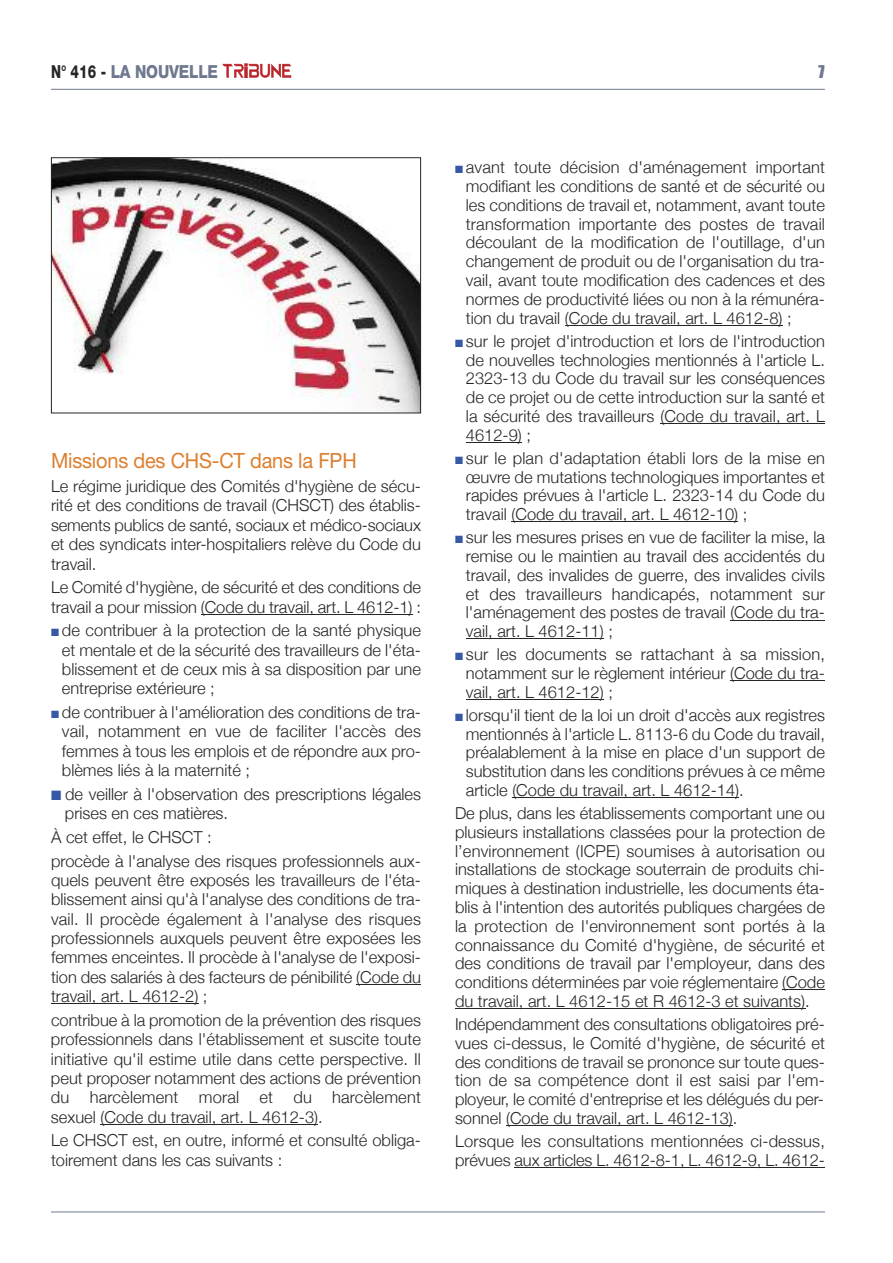
<style>
.page{position:relative;width:893px;height:1263px;background:#fff}
.page>*{position:absolute;margin:0;border:0;box-sizing:border-box;transform-origin:0 0}
.t1{font:21px "Helvetica Neue";letter-spacing:-.01em;color:#dc7f2f;scale:.95 1}
.t2{font:800 18px "Helvetica Neue";letter-spacing:-.01em;color:#6e788e;scale:.85 1}
.t3{font:18px "Impact";color:#6e788e}
.t4{font:300 16.5px/18.8px "Helvetica Neue";color:#272627;text-align:justify}
.s1{color:#272627}
.s2{color:#3759a5}
</style>
<div class="page">
<svg style="left:222px;top:64px;width:69px;height:14px"></svg>
<hr style="left:51px;top:89px;width:774px;height:1px;background:#6e788e">
<hr style="left:51px;top:1211px;width:774px;height:1px;background:#6e788e">
<hr style="left:201px;top:614px;width:212px;height:1px;background:#272627">
<hr style="left:356px;top:984px;width:65px;height:1px;background:#272627">
<hr style="left:51px;top:1004px;width:147px;height:1px;background:#272627">
<hr style="left:101px;top:1124px;width:217px;height:1px;background:#272627">
<hr style="left:565px;top:325px;width:217px;height:1px;background:#272627">
<hr style="left:660px;top:423px;width:165px;height:1px;background:#272627">
<hr style="left:466px;top:442px;width:56px;height:1px;background:#272627">
<hr style="left:511px;top:522px;width:227px;height:1px;background:#272627">
<hr style="left:730px;top:620px;width:95px;height:1px;background:#272627">
<hr style="left:466px;top:639px;width:138px;height:1px;background:#272627">
<hr style="left:730px;top:680px;width:95px;height:1px;background:#272627">
<hr style="left:466px;top:699px;width:138px;height:1px;background:#272627">
<hr style="left:512px;top:797px;width:227px;height:1px;background:#272627">
<hr style="left:782px;top:990px;width:43px;height:1px;background:#272627">
<hr style="left:455px;top:1008px;width:350px;height:1px;background:#272627">
<hr style="left:506px;top:1125px;width:227px;height:1px;background:#272627">
<svg style="left:514px;top:1167px;width:29px;height:1px"></svg>
<hr style="left:543px;top:1167px;width:282px;height:1px;background:#272627">
<img style="left:53px;top:159px;width:366px;height:252px">
<div style="left:51px;top:157px;width:370px;height:256px;border:1px solid #272627"></div>
<p class="t2" style="left:51px;top:65px;width:198px"><span class="s1">N° 416 -</span> LA NOUVELLE</p>
<p class="t3" style="left:818px;top:65px;width:8px">7</p>
<p class="t1" style="left:51px;top:453px;width:323px">Missions des CHS-CT dans la FPH</p>
<p class="t4" style="left:51px;top:476px;width:371px;line-height:19.4px">Le régime juridique des Comités d'hygiène de sécu&shy;rité et des conditions de travail (CHSCT) des établis&shy;sements publics de santé, sociaux et médico-sociaux et des syndicats inter-hospitaliers relève du Code du travail.</p>
<p class="t4" style="left:51px;top:577px;width:371px;line-height:19.4px">Le Comité d'hygiène, de sécurité et des conditions de travail a pour mission (Code du travail, art. L 4612-1) :</p>
<p class="t4" style="left:62px;top:620px;width:361px;line-height:19.4px;text-indent:-11px"><span class="s2">■</span> de contribuer à la protection de la santé physique et mentale et de la sécurité des travailleurs de l'éta&shy;blissement et de ceux mis à sa disposition par une entreprise extérieure ;</p>
<p class="t4" style="left:62px;top:702px;width:361px;line-height:19.4px;text-indent:-11px"><span class="s2">■</span> de contribuer à l'amélioration des conditions de tra&shy;vail, notamment en vue de faciliter l'accès des femmes à tous les emplois et de répondre aux pro&shy;blèmes liés à la maternité ;</p>
<p class="t4" style="left:65px;top:784px;width:358px;line-height:19.4px;text-indent:-14px"><span class="s2">■</span> de veiller à l'observation des prescriptions légales prises en ces matières.</p>
<p class="t4" style="left:51px;top:825px;width:371px;line-height:23.7px">À cet effet, le CHSCT :<br>procède à l'analyse des risques professionnels aux-</p>
<p class="t4" style="left:51px;top:870px;width:371px;line-height:19.4px">quels peuvent être exposés les travailleurs de l'éta&shy;blissement ainsi qu'à l'analyse des conditions de tra&shy;vail. Il procède également à l'analyse des risques professionnels auxquels peuvent être exposées les femmes enceintes. Il procède à l'analyse de l'exposi&shy;tion des salariés à des facteurs de pénibilité (Code du travail, art. L 4612-2) ;</p>
<p class="t4" style="left:51px;top:1010px;width:371px;line-height:19.4px">contribue à la promotion de la prévention des risques professionnels dans l'établissement et suscite toute initiative qu'il estime utile dans cette perspective. Il peut proposer notamment des actions de prévention du harcèlement moral et du harcèlement sexuel (Code du travail, art. L 4612-3).</p>
<p class="t4" style="left:51px;top:1130px;width:371px;line-height:19.4px">Le CHSCT est, en outre, informé et consulté obliga&shy;toirement dans les cas suivants :</p>
<p class="t4" style="left:466px;top:158px;width:361px;text-indent:-11px"><span class="s2">■</span> avant toute décision d'aménagement important modifiant les conditions de santé et de sécurité ou les conditions de travail et, notamment, avant toute transformation importante des postes de travail découlant de la modification de l'outillage, d'un changement de produit ou de l'organisation du tra&shy;vail, avant toute modification des cadences et des normes de productivité liées ou non à la rémunéra&shy;tion du travail (Code du travail, art. L 4612-8) ;</p>
<p class="t4" style="left:466px;top:331px;width:361px;text-indent:-11px"><span class="s2">■</span> sur le projet d'introduction et lors de l'introduction de nouvelles technologies mentionnés à l'article L.<br>2323-13 du Code du travail sur les conséquences de ce projet ou de cette introduction sur la santé et la sécurité des travailleurs (Code du travail, art. L 4612-9) ;</p>
<p class="t4" style="left:466px;top:448px;width:361px;text-indent:-11px"><span class="s2">■</span> sur le plan d'adaptation établi lors de la mise en œuvre de mutations technologiques importantes et rapides prévues à l'article L. 2323-14 du Code du travail (Code du travail, art. L 4612-10) ;</p>
<p class="t4" style="left:466px;top:528px;width:361px;text-indent:-11px"><span class="s2">■</span> sur les mesures prises en vue de faciliter la mise, la remise ou le maintien au travail des accidentés du travail, des invalides de guerre, des invalides civils et des travailleurs handicapés, notamment sur l'aménagement des postes de travail (Code du tra&shy;vail, art. L 4612-11) ;</p>
<p class="t4" style="left:466px;top:645px;width:361px;text-indent:-11px"><span class="s2">■</span> sur les documents se rattachant à sa mission, notamment sur le règlement intérieur (Code du tra&shy;vail, art. L 4612-12) ;</p>
<p class="t4" style="left:466px;top:705px;width:361px;text-indent:-11px"><span class="s2">■</span> lorsqu'il tient de la loi un droit d'accès aux registres mentionnés à l'article L. 8113-6 du Code du travail, préalablement à la mise en place d'un support de substitution dans les conditions prévues à ce même article (Code du travail, art. L 4612-14).</p>
<p class="t4" style="left:455px;top:803px;width:371px">De plus, dans les établissements comportant une ou plusieurs installations classées pour la protection de l’environnement (ICPE) soumises à autorisation ou installations de stockage souterrain de produits chi&shy;miques à destination industrielle, les documents éta&shy;blis à l'intention des autorités publiques chargées de la protection de l'environnement sont portés à la connaissance du Comité d'hygiène, de sécurité et des conditions de travail par l'employeur, dans des conditions déterminées par voie réglementaire (Code du travail, art. L 4612-15 et R 4612-3 et suivants).</p>
<p class="t4" style="left:455px;top:1014px;width:371px">Indépendamment des consultations obligatoires pré&shy;vues ci-dessus, le Comité d'hygiène, de sécurité et des conditions de travail se prononce sur toute ques&shy;tion de sa compétence dont il est saisi par l'em&shy;ployeur, le comité d'entreprise et les délégués du per&shy;sonnel (Code du travail, art. L 4612-13).</p>
<p class="t4" style="left:455px;top:1131px;width:371px">Lorsque les consultations mentionnées ci-dessus, prévues aux articles L. 4612-8-1, L. 4612-9, L. 4612-</p>
</div>
